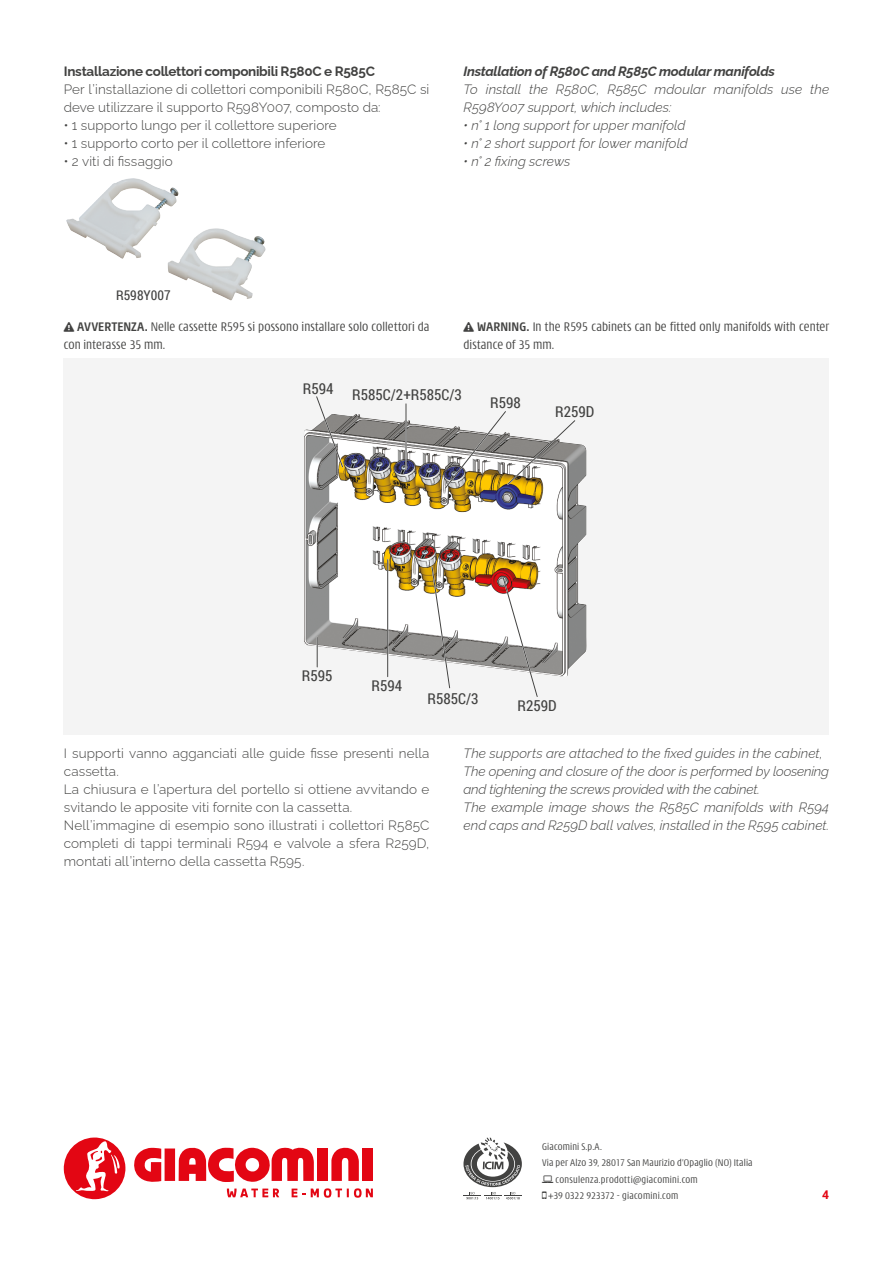
<style>
.page{position:relative;width:893px;height:1263px;background:#fff}
.page>*{position:absolute;margin:0;border:0;box-sizing:border-box;transform-origin:0 0}
.t1{font:15.15px "Roboto Condensed";color:#424241}
.t2{font:300 13.5px/18px "Raleway";letter-spacing:.01em;color:#424241}
.t3{font:italic 300 13.5px/18px "Raleway";letter-spacing:.005em;color:#424241}
.t4{font:300 condensed 13.5px/18px "Modena";letter-spacing:.01em;color:#424241}
.t5{font:700 13.5px "Raleway";letter-spacing:-.02em;color:#424241}
.t6{font:italic 700 13.5px "Raleway";letter-spacing:-.02em;color:#424241}
.t7{font:13.5px "Roboto Condensed";color:#424241}
.t8{font:700 12px "Roboto";color:#e30613}
.t9{font:300 condensed 10.5px "Modena";letter-spacing:.02em;color:#424241}
.s1{font-weight:700}
</style>
<div class="page">
<svg style="left:134px;top:1148px;width:27px;height:34px"></svg>
<div style="left:165px;top:1148px;width:10px;height:33px;background:#e30613"></div>
<div style="left:317px;top:1148px;width:11px;height:33px;background:#e30613"></div>
<svg style="left:331px;top:1147px;width:28px;height:34px"></svg>
<div style="left:362px;top:1148px;width:11px;height:33px;background:#e30613"></div>
<svg style="left:179px;top:1147px;width:135px;height:35px"></svg>
<svg style="left:292px;top:1188px;width:13px;height:9px"></svg>
<svg style="left:311px;top:1188px;width:62px;height:10px"></svg>
<svg style="left:227px;top:1188px;width:52px;height:9px"></svg>
<svg style="left:64px;top:1137px;width:62px;height:62px"></svg>
<svg style="left:463px;top:1137px;width:59px;height:62px"></svg>
<div style="left:64px;top:358px;width:765px;height:377px;background:#f4f4f4"></div>
<img style="left:304px;top:414px;width:283px;height:263px">
<hr style="left:405px;top:404px;width:2px;height:66px;background:#fff">
<hr style="left:406px;top:404px;width:1px;height:66px;background:#424241">
<svg style="left:315px;top:396px;width:29px;height:73px"></svg>
<svg style="left:443px;top:411px;width:134px;height:79px"></svg>
<svg style="left:501px;top:576px;width:38px;height:121px"></svg>
<svg style="left:430px;top:566px;width:21px;height:123px"></svg>
<hr style="left:387px;top:560px;width:1px;height:117px;background:#424241">
<hr style="left:316px;top:637px;width:2px;height:30px;background:#fff">
<hr style="left:317px;top:637px;width:1px;height:30px;background:#424241">
<img style="left:66px;top:178px;width:147px;height:92px">
<p class="t5" style="left:64px;top:61px;width:313px">Installazione collettori componibili R580C e R585C</p>
<p class="t2" style="left:64px;top:79px;width:367px">Per l’installazione di collettori componibili R580C, R585C si deve utilizzare il supporto R598Y007, composto da:</p>
<p class="t2" style="left:64px;top:115px;width:275px">• 1 supporto lungo per il collettore superiore</p>
<p class="t2" style="left:64px;top:133px;width:263px">• 1 supporto corto per il collettore inferiore</p>
<p class="t2" style="left:64px;top:151px;width:110px">• 2 viti di fissaggio</p>
<p class="t6" style="left:463px;top:61px;width:313px">Installation of R580C and R585C modular manifolds</p>
<p class="t3" style="left:463px;top:79px;width:367px">To install the R580C, R585C mdoular manifolds use the<br>R598Y007 support, which includes:</p>
<p class="t3" style="left:463px;top:115px;width:224px">• n° 1 long support for upper manifold</p>
<p class="t3" style="left:463px;top:133px;width:226px">• n° 2 short support for lower manifold</p>
<p class="t3" style="left:463px;top:151px;width:108px">• n° 2 fixing screws</p>
<p class="t7" style="left:116px;top:286px;width:56px">R598Y007</p>
<p class="t4" style="left:64px;top:318px;width:367px">❑ <span class="s1">AVVERTENZA.</span> Nelle cassette R595 si possono installare solo collettori da con interasse 35 mm.</p>
<p class="t4" style="left:463px;top:318px;width:367px">❑ <span class="s1">WARNING.</span> In the R595 cabinets can be fitted only manifolds with center distance of 35 mm.</p>
<p class="t1" style="left:303px;top:378px;width:32px">R594</p>
<p class="t1" style="left:352px;top:384px;width:111px">R585C/2+R585C/3</p>
<p class="t1" style="left:490px;top:392px;width:32px">R598</p>
<p class="t1" style="left:555px;top:401px;width:41px">R259D</p>
<p class="t1" style="left:302px;top:665px;width:32px">R595</p>
<p class="t1" style="left:372px;top:675px;width:32px">R594</p>
<p class="t1" style="left:427px;top:688px;width:53px">R585C/3</p>
<p class="t1" style="left:518px;top:695px;width:41px">R259D</p>
<p class="t2" style="left:64px;top:742px;width:367px">I supporti vanno agganciati alle guide fisse presenti nella cassetta.<br>La chiusura e l’apertura del portello si ottiene avvitando e svitando le apposite viti fornite con la cassetta.<br>Nell’immagine di esempio sono illustrati i collettori R585C completi di tappi terminali R594 e valvole a sfera R259D, montati all’interno della cassetta R595.</p>
<p class="t3" style="left:463px;top:742px;width:367px">The supports are attached to the fixed guides in the cabinet, The opening and closure of the door is performed by loosening and tightening the screws provided with the cabinet.<br>The example image shows the R585C manifolds with R594 end caps and R259D ball valves, installed in the R595 cabinet.</p>
<p class="t9" style="left:542px;top:1141px;width:61px">Giacomini S.p.A.</p>
<p class="t9" style="left:542px;top:1158px;width:212px">Via per Alzo 39, 28017 San Maurizio d’Opaglio (NO) Italia</p>
<p class="t9" style="left:556px;top:1174px;width:144px">consulenza.prodotti@giacomini.com</p>
<p class="t9" style="left:549px;top:1191px;width:131px">+39 0322 923372 - giacomini.com</p>
<p class="t8" style="left:822px;top:1186px;width:8px">4</p>
</div>
